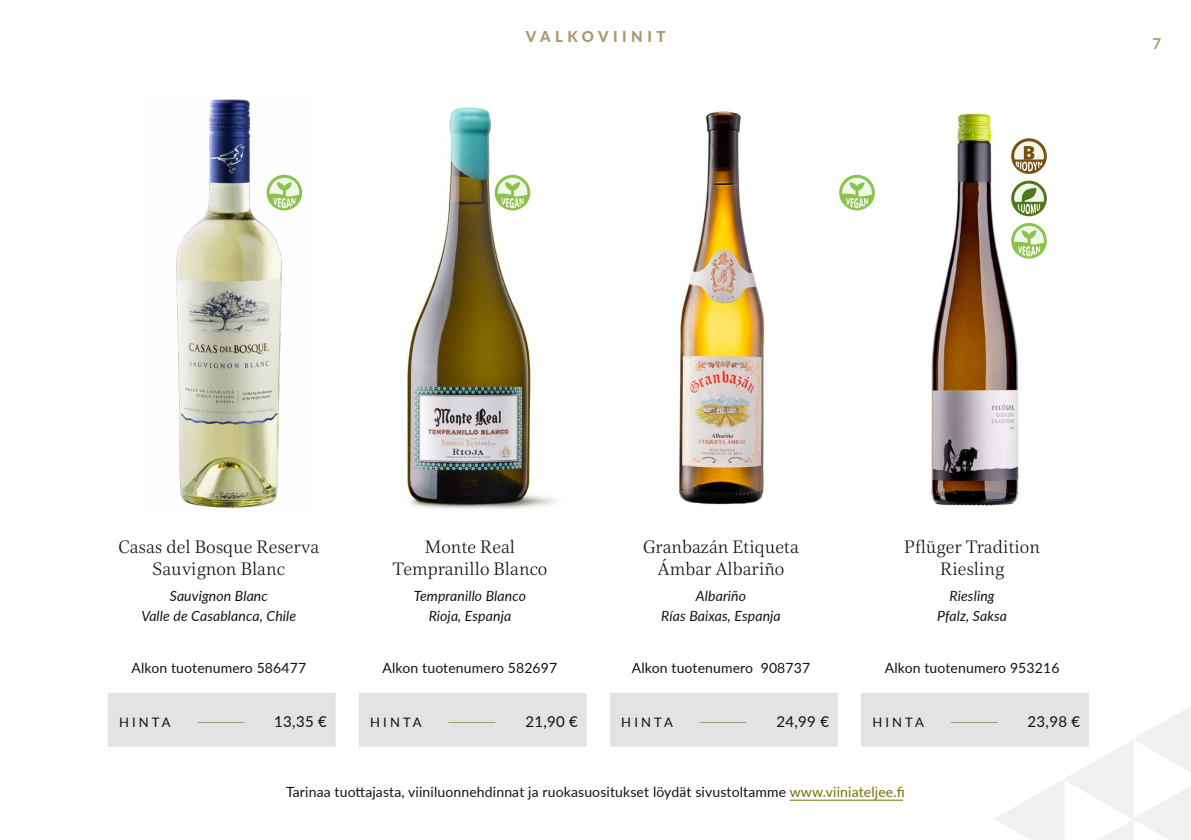
<style>
.page{position:relative;width:1191px;height:840px;background:#fff}
.page>*{position:absolute;margin:0;border:0;box-sizing:border-box;transform-origin:0 0}
.t1{font:300 18.4px/22px "Civita";color:#12120d;text-align:center}
.t2{font:15px "Lato";letter-spacing:.02em;color:#12120d}
.t3{font:800 15px "Lato";letter-spacing:.3em;color:#ac966a}
.t4{font:700 15px "Lato";color:#ac966a}
.t5{font:14px "Lato";letter-spacing:.01em;color:#12120d}
.t6{font:italic 14px/20px "Lato";letter-spacing:.01em;color:#12120d;text-align:center}
.t7{font:13px "Lato";letter-spacing:.24em;color:#12120d}
.s1{color:#796e00}
</style>
<div class="page">
<svg style="left:993px;top:706px;width:198px;height:133px"></svg>
<img style="left:407px;top:107px;width:149px;height:402px">
<img style="left:176px;top:99px;width:127px;height:409px">
<div style="left:108px;top:692px;width:227px;height:54px;background:#e2e3e3"></div>
<div style="left:359px;top:692px;width:227px;height:54px;background:#e2e3e3"></div>
<div style="left:610px;top:692px;width:227px;height:54px;background:#e2e3e3"></div>
<div style="left:861px;top:692px;width:228px;height:54px;background:#e2e3e3"></div>
<img style="left:679px;top:111px;width:86px;height:394px">
<div style="left:839px;top:175px;width:36px;height:35px;background:#8bc34a;border-radius:50%"></div>
<svg style="left:842px;top:178px;width:30px;height:30px"></svg>
<svg style="left:266px;top:175px;width:36px;height:35px"></svg>
<svg style="left:269px;top:178px;width:30px;height:30px"></svg>
<svg style="left:495px;top:175px;width:35px;height:35px"></svg>
<svg style="left:497px;top:178px;width:30px;height:30px"></svg>
<img style="left:931px;top:113px;width:98px;height:393px">
<svg style="left:1011px;top:180px;width:35px;height:36px"></svg>
<svg style="left:1014px;top:183px;width:29px;height:31px"></svg>
<svg style="left:1011px;top:138px;width:35px;height:36px"></svg>
<svg style="left:1014px;top:141px;width:29px;height:30px"></svg>
<svg style="left:1011px;top:223px;width:35px;height:35px"></svg>
<svg style="left:1014px;top:226px;width:29px;height:30px"></svg>
<hr style="left:790px;top:799px;width:113px;height:1px;background:#796e00">
<p class="t3" style="left:526px;top:26px;width:141px">VALKOVIINIT</p>
<p class="t4" style="left:1152px;top:32px;width:10px">7</p>
<h1 class="t1" style="left:118px;top:534px;width:202px">Casas del Bosque Reserva<br>Sauvignon Blanc</h1>
<p class="t6" style="left:141px;top:584px;width:156px">Sauvignon Blanc<br>Valle de Casablanca, Chile</p>
<p class="t5" style="left:131px;top:657px;width:176px">Alkon tuotenumero 586477</p>
<p class="t7" style="left:119px;top:712px;width:53px">HINTA</p>
<p class="t2" style="left:274px;top:710px;width:54px">13,35 €</p>
<h1 class="t1" style="left:393px;top:534px;width:156px">Monte Real<br>Tempranillo Blanco</h1>
<p class="t6" style="left:414px;top:584px;width:114px">Tempranillo Blanco<br>Rioja, Espanja</p>
<p class="t5" style="left:382px;top:657px;width:176px">Alkon tuotenumero 582697</p>
<p class="t7" style="left:370px;top:712px;width:53px">HINTA</p>
<p class="t2" style="left:525px;top:710px;width:54px">21,90 €</p>
<h1 class="t1" style="left:643px;top:534px;width:157px">Granbazán Etiqueta<br>Ámbar Albariño</h1>
<p class="t6" style="left:661px;top:584px;width:121px">Albariño<br>Rías Baixas, Espanja</p>
<p class="t5" style="left:632px;top:657px;width:180px">Alkon tuotenumero 908737</p>
<p class="t7" style="left:621px;top:712px;width:53px">HINTA</p>
<p class="t2" style="left:776px;top:710px;width:54px">24,99 €</p>
<h1 class="t1" style="left:904px;top:534px;width:137px">Pflüger Tradition<br>Riesling</h1>
<p class="t6" style="left:937px;top:584px;width:71px">Riesling<br>Pfalz, Saksa</p>
<p class="t5" style="left:884px;top:657px;width:176px">Alkon tuotenumero 953216</p>
<p class="t7" style="left:872px;top:712px;width:53px">HINTA</p>
<p class="t2" style="left:1027px;top:710px;width:54px">23,98 €</p>
<p class="t5" style="left:286px;top:781px;width:620px">Tarinaa tuottajasta, viiniluonnehdinnat ja ruokasuositukset löydät sivustoltamme <span class="s1">www.viiniateljee.fi</span></p>
</div>
